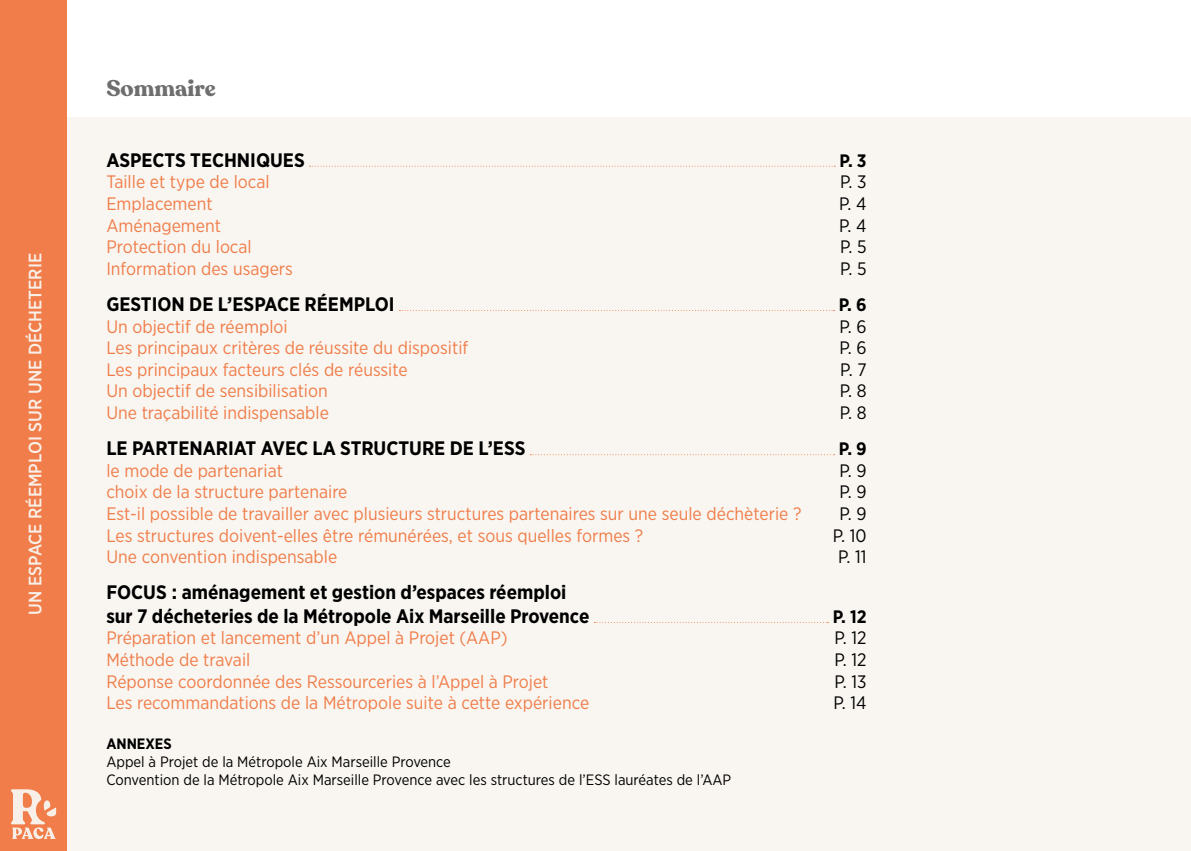
<style>
.page{position:relative;width:1191px;height:851px;background:#fff}
.page>*{position:absolute;margin:0;border:0;box-sizing:border-box;transform-origin:0 0}
.t1{font:700 22.5px "Recoleta";color:#6e6e6e}
.t2{font:700 19.5px/23.4px "Gotham Narrow";color:#000}
.t3{font:18px "Gotham Narrow";color:#f07d4a}
.t4{font:18px "Gotham Narrow";color:#000}
.t5{font:500 18px "Gotham Narrow";color:#f9f6f1}
.t6{font:700 18px "Gotham Narrow";color:#000}
.t7{font:15px/18px "Gotham Narrow";color:#000}
.t8{font:700 15px "Gotham Narrow";color:#000}
</style>
<div class="page">
<div style="left:6px;top:118px;width:1185px;height:732px;background:#f9f6f1"></div>
<div style="left:0;top:0;width:66px;height:850px;background:#f07d4a"></div>
<svg style="left:11px;top:789px;width:45px;height:49px"></svg>
<svg style="left:310px;top:166px;width:525px;height:1px"></svg>
<svg style="left:399px;top:310px;width:435px;height:1px"></svg>
<svg style="left:530px;top:454px;width:304px;height:1px"></svg>
<svg style="left:594px;top:622px;width:234px;height:1px"></svg>
<p class="t5" style="left:24px;top:614px;width:363px;rotate:-90deg">UN ESPACE RÉEMPLOI SUR UNE DÉCHETERIE</p>
<p class="t1" style="left:106px;top:74px;width:111px">Sommaire</p>
<p class="t2" style="left:106px;top:148px;width:200px">ASPECTS TECHNIQUES</p>
<p class="t6" style="left:839px;top:149px;width:29px">P. 3</p>
<p class="t3" style="left:106px;top:171px;width:165px">Taille et type de local</p>
<p class="t4" style="left:840px;top:171px;width:28px">P. 3</p>
<p class="t3" style="left:106px;top:192px;width:108px">Emplacement</p>
<p class="t4" style="left:839px;top:192px;width:29px">P. 4</p>
<p class="t3" style="left:106px;top:214px;width:116px">Aménagement</p>
<p class="t4" style="left:839px;top:214px;width:29px">P. 4</p>
<p class="t3" style="left:106px;top:235px;width:147px">Protection du local</p>
<p class="t4" style="left:840px;top:235px;width:28px">P. 5</p>
<p class="t3" style="left:106px;top:257px;width:188px">Information des usagers</p>
<p class="t4" style="left:840px;top:257px;width:28px">P. 5</p>
<p class="t2" style="left:106px;top:292px;width:290px">GESTION DE L’ESPACE RÉEMPLOI</p>
<p class="t6" style="left:838px;top:293px;width:29px">P. 6</p>
<p class="t3" style="left:106px;top:315px;width:183px">Un objectif de réemploi</p>
<p class="t4" style="left:839px;top:315px;width:29px">P. 6</p>
<p class="t3" style="left:106px;top:336px;width:363px">Les principaux critères de réussite du dispositif</p>
<p class="t4" style="left:839px;top:336px;width:29px">P. 6</p>
<p class="t3" style="left:106px;top:358px;width:303px">Les principaux facteurs clés de réussite</p>
<p class="t4" style="left:840px;top:358px;width:28px">P. 7</p>
<p class="t3" style="left:106px;top:380px;width:223px">Un objectif de sensibilisation</p>
<p class="t4" style="left:839px;top:380px;width:28px">P. 8</p>
<p class="t3" style="left:106px;top:401px;width:224px">Une traçabilité indispensable</p>
<p class="t4" style="left:839px;top:401px;width:28px">P. 8</p>
<p class="t2" style="left:106px;top:436px;width:420px">LE PARTENARIAT AVEC LA STRUCTURE DE L’ESS</p>
<p class="t6" style="left:838px;top:437px;width:29px">P. 9</p>
<p class="t3" style="left:106px;top:459px;width:178px">le mode de partenariat</p>
<p class="t4" style="left:839px;top:459px;width:29px">P. 9</p>
<p class="t3" style="left:106px;top:481px;width:243px">choix de la structure partenaire</p>
<p class="t4" style="left:839px;top:481px;width:29px">P. 9</p>
<p class="t3" style="left:106px;top:502px;width:696px">Est-il possible de travailler avec plusieurs structures partenaires sur une seule déchèterie ?</p>
<p class="t4" style="left:839px;top:502px;width:29px">P. 9</p>
<p class="t3" style="left:106px;top:524px;width:538px">Les structures doivent-elles être rémunérées, et sous quelles formes ?</p>
<p class="t4" style="left:832px;top:524px;width:35px">P. 10</p>
<p class="t3" style="left:106px;top:545px;width:232px">Une convention indispensable</p>
<p class="t4" style="left:838px;top:545px;width:30px">P. 11</p>
<p class="t2" style="left:106px;top:580px;width:485px">FOCUS : aménagement et gestion d’espaces réemploi sur 7 décheteries de la Métropole Aix Marseille Provence</p>
<p class="t6" style="left:832px;top:605px;width:35px">P. 12</p>
<p class="t3" style="left:106px;top:627px;width:403px">Préparation et lancement d’un Appel à Projet (AAP)</p>
<p class="t4" style="left:834px;top:627px;width:34px">P. 12</p>
<p class="t3" style="left:106px;top:648px;width:145px">Méthode de travail</p>
<p class="t4" style="left:834px;top:648px;width:34px">P. 12</p>
<p class="t3" style="left:106px;top:670px;width:444px">Réponse coordonnée des Ressourceries à l’Appel à Projet</p>
<p class="t4" style="left:834px;top:670px;width:34px">P. 13</p>
<p class="t3" style="left:106px;top:691px;width:484px">Les recommandations de la Métropole suite à cette expérience</p>
<p class="t4" style="left:833px;top:691px;width:35px">P. 14</p>
<p class="t8" style="left:106px;top:734px;width:67px">ANNEXES</p>
<p class="t7" style="left:106px;top:752px;width:626px">Appel à Projet de la Métropole Aix Marseille Provence<br>Convention de la Métropole Aix Marseille Provence avec les structures de l’ESS lauréates de l’AAP</p>
</div>
